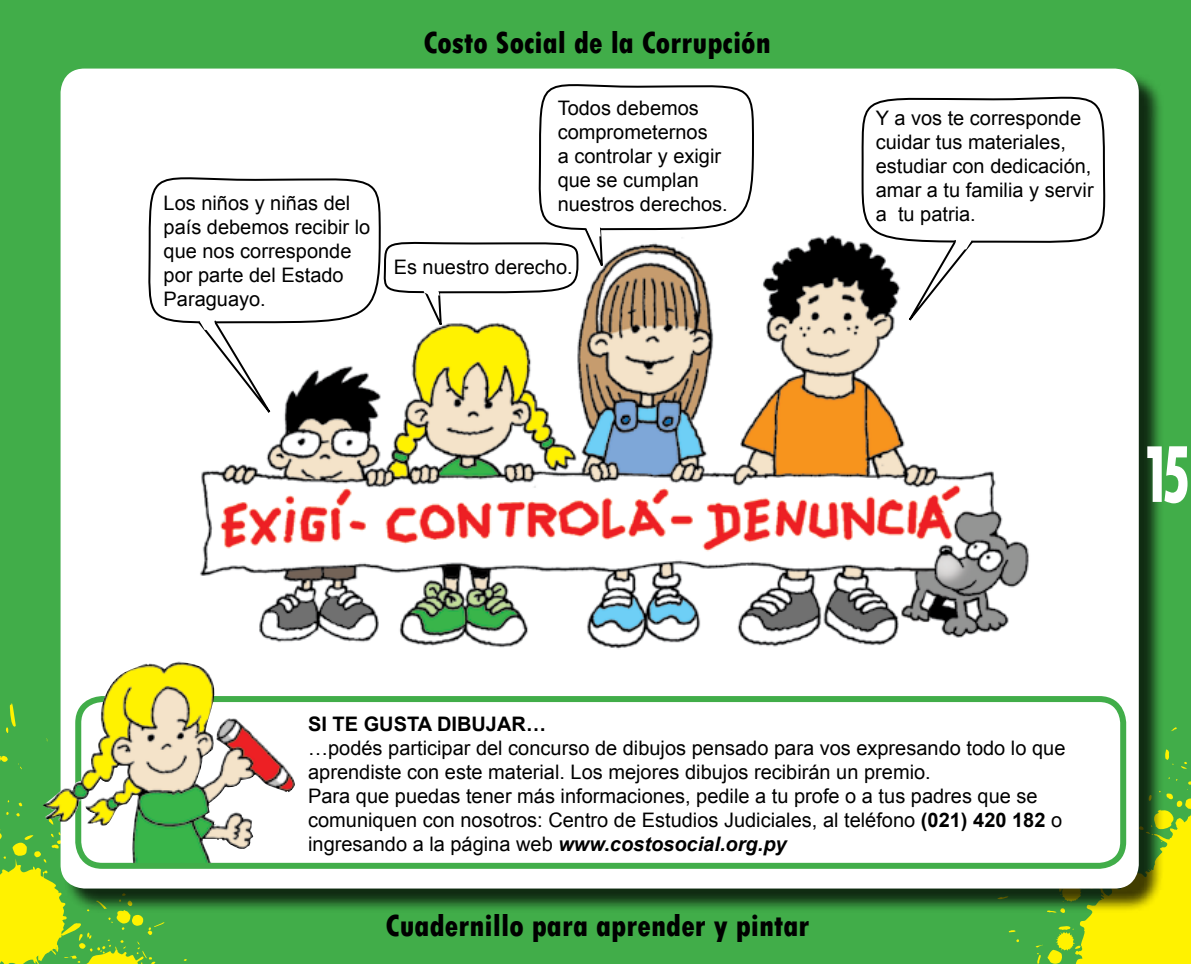
<style>
.page{position:relative;width:1191px;height:964px;background:#41ad49}
.page>*{position:absolute;margin:0;border:0;box-sizing:border-box;transform-origin:0 0}
.t1{font:800 condensed 85.2px "Tw Cen";color:#fff;scale:.75 1}
.t2{font:800 condensed 32px "Tw Cen";color:#000}
.t3{font:20px/24px "Arial";color:#000}
.t4{font:700 20px "Arial";color:#000}
.s1{font-weight:700}
.s2{font-weight:700;font-style:italic}
</style>
<div class="page">
<svg style="left:0;top:703px;width:187px;height:261px"></svg>
<svg style="left:1008px;top:727px;width:183px;height:237px;fill:#fff200"></svg>
<div style="left:64px;top:71px;width:1100px;height:843px;background:#000;opacity:.75"></div>
<div style="left:61px;top:69px;width:1077px;height:819px;background:#fff;border-radius:24px"></div>
<img style="left:200px;top:235px;width:829px;height:414px">
<div style="left:75px;top:696px;width:1051px;height:173px;border:6px solid #41ad49;border-radius:24px"></div>
<img style="left:43px;top:661px;width:252px;height:202px">
<svg style="left:148px;top:84px;width:609px;height:355px"></svg>
<svg style="left:854px;top:96px;width:252px;height:246px"></svg>
<p class="t3" style="left:163px;top:191px;width:208px">Los niños y niñas del país debemos recibir lo que nos corresponde por parte del Estado<br>Paraguayo.</p>
<h2 class="t2" style="left:423px;top:24px;width:349px">Costo Social de la Corrupción</h2>
<p class="t3" style="left:557px;top:96px;width:172px">Todos debemos comprometernos<br>a controlar y exigir que se cumplan nuestros derechos.</p>
<p class="t3" style="left:875px;top:106px;width:219px">Y a vos te corresponde cuidar tus materiales, estudiar con dedicación, amar a tu familia y servir a tu patria.</p>
<p class="t3" style="left:394px;top:256px;width:180px">Es nuestro derecho.</p>
<h1 class="t1" style="left:1140px;top:424px;width:70px">15</h1>
<p class="t4" style="left:308px;top:710px;width:239px">SI TE GUSTA DIBUJAR…</p>
<p class="t3" style="left:308px;top:736px;width:759px">…podés participar del concurso de dibujos pensado para vos expresando todo lo que aprendiste con este material. Los mejores dibujos recibirán un premio.<br>Para que puedas tener más informaciones, pedile a tu profe o a tus padres que se comuniquen con nosotros: Centro de Estudios Judiciales, al teléfono <span class="s1">(021) 420 182</span> o ingresando a la página web <span class="s2">www.costosocial.org.py</span></p>
<h2 class="t2" style="left:386px;top:906px;width:425px">Cuadernillo para aprender y pintar</h2>
</div>
